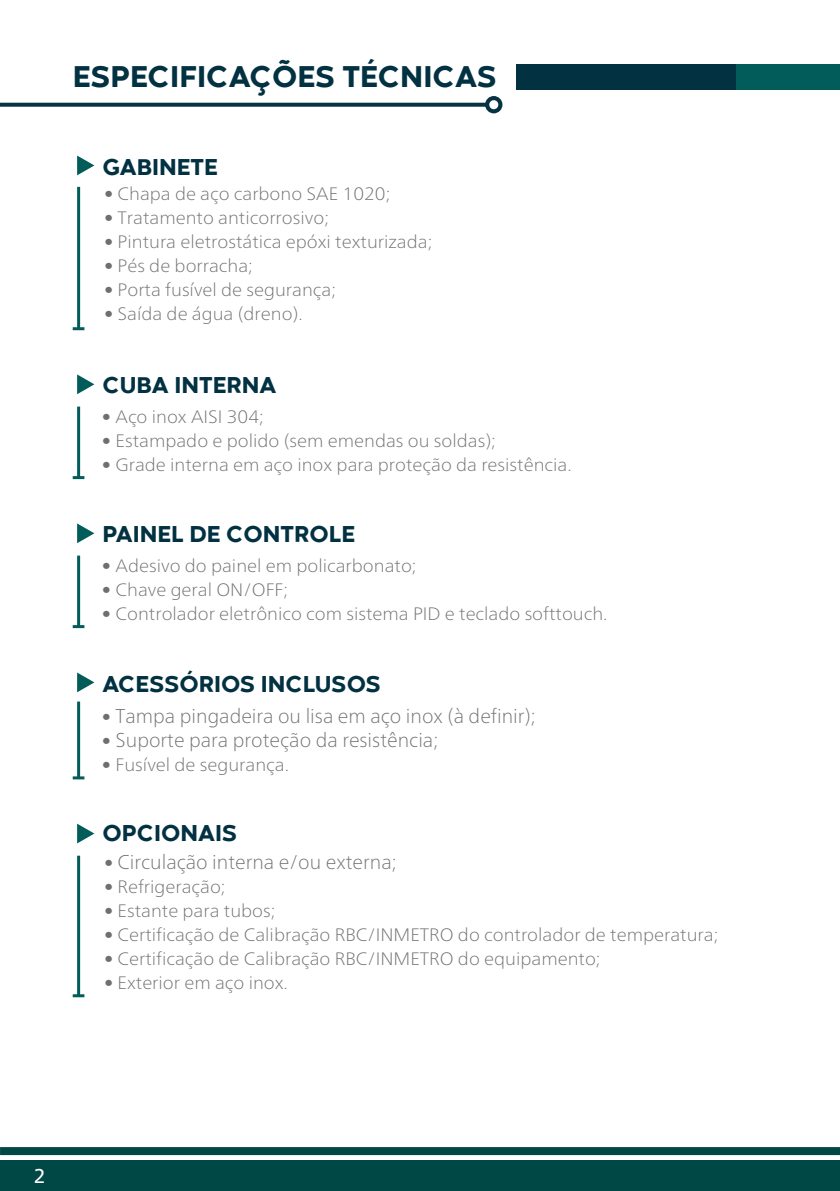
<style>
.page{position:relative;width:840px;height:1191px;background:#fff}
.page>*{position:absolute;margin:0;border:0;box-sizing:border-box;transform-origin:0 0}
.t1{font:800 31px "Codec Warm Trial";color:#023142}
.t2{font:800 23.8px "Codec Warm Trial";color:#023142}
.t3{font:100 20px "Frutiger Neue LT";color:#6f6f6f}
.t4{font:100 20px "Frutiger Neue LT";color:#6d6e71}
.t5{font:20px "Frutiger Neue LT";color:#fff}
.t6{font:100 18px "Frutiger Neue LT";color:#6f6f6f;scale:1.05 1}
.s1{font-size:18px;color:#6f6f6f}
.s2{font-size:18px}
</style>
<div class="page">
<div style="left:516px;top:64px;width:323px;height:25px;background:#023142"></div>
<div style="left:736px;top:64px;width:103px;height:25px;background:#015c5a"></div>
<div style="left:0;top:1160px;width:839px;height:31px;background:#004846"></div>
<div style="left:0;top:1147px;width:839px;height:8px;background:#004846"></div>
<svg style="left:0;top:103px;width:485px;height:4px;background:#18414f"></svg>
<div style="left:485px;top:96px;width:17px;height:17px;background:#063242;border-radius:50%"></div>
<div style="left:489px;top:100px;width:9px;height:9px;background:#fff;border-radius:50%"></div>
<hr style="left:77px;top:187px;width:3px;height:142px;background:#035c5a">
<svg style="left:73px;top:327px;width:11px;height:3px"></svg>
<svg style="left:77px;top:156px;width:17px;height:19px"></svg>
<hr style="left:77px;top:555px;width:3px;height:71px;background:#035c5a">
<svg style="left:73px;top:625px;width:11px;height:3px"></svg>
<svg style="left:77px;top:523px;width:17px;height:20px"></svg>
<hr style="left:77px;top:855px;width:3px;height:140px;background:#035c5a">
<svg style="left:73px;top:994px;width:11px;height:3px"></svg>
<svg style="left:77px;top:823px;width:17px;height:20px"></svg>
<hr style="left:77px;top:406px;width:3px;height:71px;background:#035c5a">
<svg style="left:73px;top:476px;width:11px;height:3px"></svg>
<svg style="left:77px;top:374px;width:17px;height:20px"></svg>
<hr style="left:77px;top:701px;width:3px;height:77px;background:#035c5a">
<svg style="left:73px;top:776px;width:11px;height:3px"></svg>
<svg style="left:77px;top:672px;width:17px;height:20px"></svg>
<h1 class="t1" style="left:73px;top:56px;width:425px">ESPECIFICAÇÕES TÉCNICAS</h1>
<h2 class="t2" style="left:102px;top:151px;width:117px">GABINETE</h2>
<p class="t6" style="left:104px;top:182px;width:274px">• Chapa de aço carbono SAE 1020;</p>
<p class="t6" style="left:104px;top:206px;width:216px">• Tratamento anticorrosivo;</p>
<p class="t6" style="left:104px;top:230px;width:314px">• Pintura eletrostática epóxi texturizada;</p>
<p class="t6" style="left:104px;top:254px;width:143px">• Pés de borracha;</p>
<p class="t6" style="left:104px;top:278px;width:222px">• Porta fusível de segurança;</p>
<p class="t6" style="left:104px;top:302px;width:191px">• Saída de água (dreno).</p>
<h2 class="t2" style="left:102px;top:370px;width:175px">CUBA INTERNA</h2>
<p class="t6" style="left:102px;top:406px;width:156px">• Aço inox AISI 304;</p>
<p class="t6" style="left:102px;top:430px;width:376px">• Estampado e polido (sem emendas ou soldas);</p>
<p class="t6" style="left:102px;top:454px;width:448px">• Grade interna em aço inox para proteção da resistência.</p>
<h2 class="t2" style="left:102px;top:519px;width:254px">PAINEL DE CONTROLE</h2>
<p class="t6" style="left:102px;top:554px;width:301px">• Adesivo do painel em policarbonato;</p>
<p class="t6" style="left:102px;top:578px;width:179px">• Chave geral ON/OFF;</p>
<p class="t6" style="left:102px;top:602px;width:483px">• Controlador eletrônico com sistema PID e teclado softtouch.</p>
<h2 class="t2" style="left:102px;top:668px;width:280px">ACESSÓRIOS INCLUSOS</h2>
<p class="t4" style="left:102px;top:703px;width:435px"><span class="s1">•</span> Tampa pingadeira ou lisa em aço inox (à definir);</p>
<p class="t3" style="left:102px;top:727px;width:338px"><span class="s2">•</span> Suporte para proteção da resistência;</p>
<p class="t6" style="left:102px;top:753px;width:179px">• Fusível de segurança.</p>
<h2 class="t2" style="left:102px;top:817px;width:136px">OPCIONAIS</h2>
<p class="t3" style="left:104px;top:850px;width:294px"><span class="s2">•</span> Circulação interna e/ou externa;</p>
<p class="t6" style="left:104px;top:876px;width:117px">• Refrigeração;</p>
<p class="t6" style="left:104px;top:900px;width:165px">• Estante para tubos;</p>
<p class="t6" style="left:104px;top:924px;width:586px">• Certificação de Calibração RBC/INMETRO do controlador de temperatura;</p>
<p class="t6" style="left:104px;top:948px;width:474px">• Certificação de Calibração RBC/INMETRO do equipamento;</p>
<p class="t6" style="left:104px;top:972px;width:177px">• Exterior em aço inox.</p>
<p class="t5" style="left:34px;top:1164px;width:13px">2</p>
</div>
